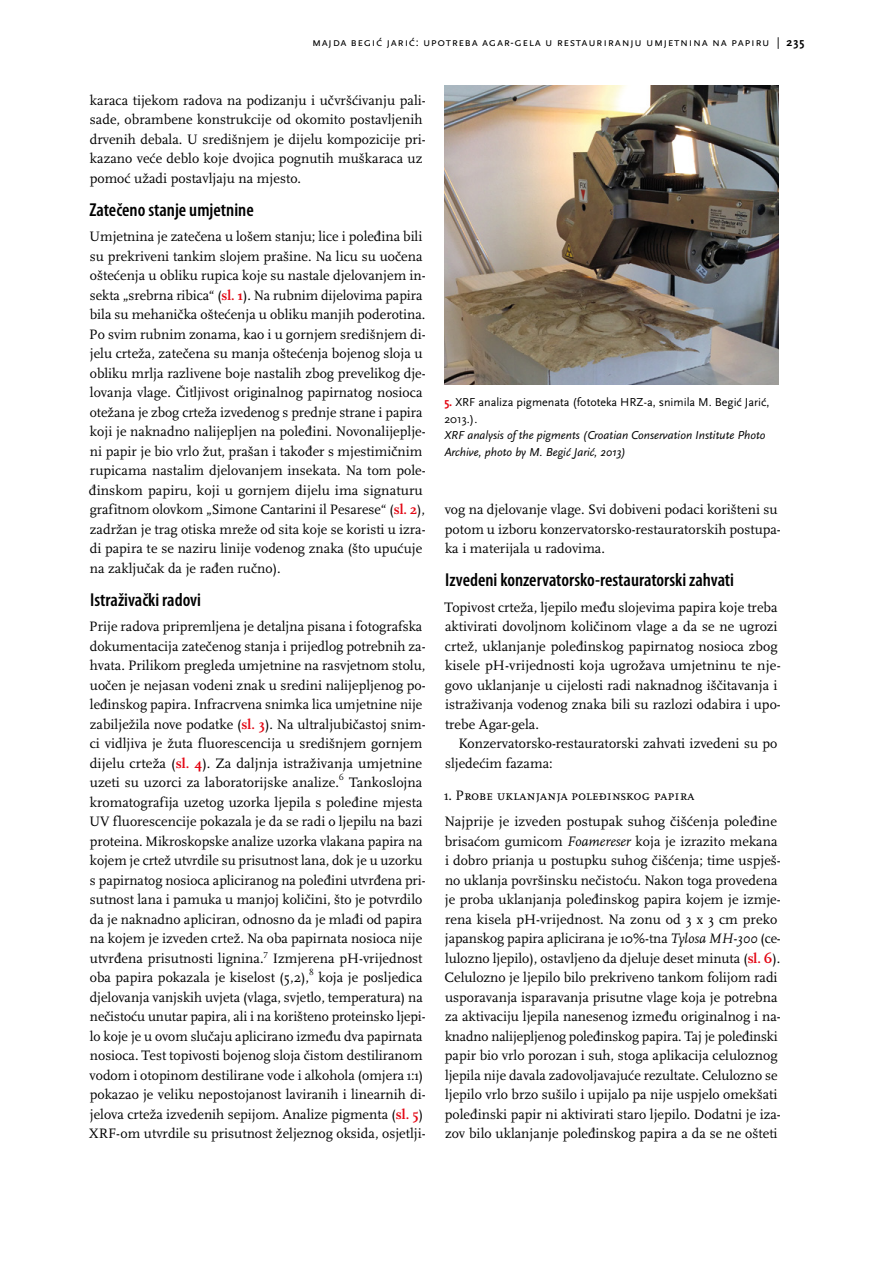
<style>
.page{position:relative;width:893px;height:1263px;background:#fff}
.page>*{position:absolute;margin:0;border:0;box-sizing:border-box;transform-origin:0 0}
.t1{font:600 condensed 18.75px "Myriad Pro";color:#000}
.t2{font:14.25px/19.5px "Scala Pro";color:#000}
.t3{font:italic 12px/16.5px "Scala Sans Pro";color:#000}
.t4{font:12px "Scala Sans Pro";letter-spacing:.05em;color:#000}
.t5{font:12px/16.5px "Scala Sans Pro";color:#000}
.t6{font:8.55px "Scala Pro";color:#000}
.s1{font-weight:700}
.s2{font-weight:700;color:#e30613}
.s3{font-style:italic}
</style>
<div class="page">
<img style="left:444px;top:85px;width:334px;height:299px">
<p class="t4" style="left:312px;top:35px;width:494px">majda begić jarić: Upotreba Agar-gela u restau riranju u mjetnina na papiru | <span class="s1">235</span></p>
<p class="t2" style="left:90px;top:90px;width:337px">karaca tijekom radova na podizanju i učvršćivanju pali&shy;sade, obrambene konstrukcije od okomito postavljenih drvenih debala. U središnjem je dijelu kompozicije pri&shy;kazano veće deblo koje dvojica pognutih muškaraca uz pomoć užadi postavljaju na mjesto.</p>
<h1 class="t1" style="left:90px;top:198px;width:166px">Zatečeno stanje umjetnine</h1>
<p class="t2" style="left:89px;top:227px;width:338px">Umjetnina je zatečena u lošem stanju; lice i poleđina bili su prekriveni tankim slojem prašine. Na licu su uočena oštećenja u obliku rupica koje su nastale djelovanjem in&shy;sekta „srebrna ribica“ (<span class="s2">sl. 1</span>). Na rubnim dijelovima papira bila su mehanička oštećenja u obliku manjih poderotina.<br>Po svim rubnim zonama, kao i u gornjem središnjem di&shy;jelu crteža, zatečena su manja oštećenja bojenog sloja u obliku mrlja razlivene boje nastalih zbog prevelikog dje&shy;lovanja vlage. Čitljivost originalnog papirnatog nosioca otežana je zbog crteža izvedenog s prednje strane i papira koji je naknadno nalijepljen na poleđini. Novonalijeplje&shy;ni papir je bio vrlo žut, prašan i također s mjestimičnim rupicama nastalim djelovanjem insekata. Na tom pole&shy;đinskom papiru, koji u gornjem dijelu ima signaturu grafitnom olovkom „Simone Cantarini il Pesarese“ (<span class="s2">sl. 2</span>), zadržan je trag otiska mreže od sita koje se koristi u izra&shy;di papira te se naziru linije vodenog znaka (što upućuje na zaključak da je rađen ručno).</p>
<h1 class="t1" style="left:90px;top:588px;width:112px">Istraživački radovi</h1>
<p class="t2" style="left:89px;top:617px;width:338px">Prije radova pripremljena je detaljna pisana i fotografska dokumentacija zatečenog stanja i prijedlog potrebnih za&shy;hvata. Prilikom pregleda umjetnine na rasvjetnom stolu, uočen je nejasan vodeni znak u sredini nalijepljenog po&shy;leđinskog papira. Infracrvena snimka lica umjetnine nije zabilježila nove podatke (<span class="s2">sl. 3</span>). Na ultraljubičastoj snim&shy;ci vidljiva je žuta fluorescencija u središnjem gornjem dijelu crteža (<span class="s2">sl. 4</span>). Za daljnja istraživanja umjetnine uzeti su uzorci za laboratorijske analize.</p>
<p class="t6" style="left:339px;top:772px;width:7px">6</p>
<p class="t2" style="left:89px;top:773px;width:338px;text-indent:260px">Tankoslojna kromatografija uzetog uzorka ljepila s poleđine mjesta UV fluorescencije pokazala je da se radi o ljepilu na bazi proteina. Mikroskopske analize uzorka vlakana papira na kojem je crtež utvrdile su prisutnost lana, dok je u uzorku s papirnatog nosioca apliciranog na poleđini utvrđena pri&shy;sutnost lana i pamuka u manjoj količini, što je potvrdilo da je naknadno apliciran, odnosno da je mlađi od papira na kojem je izveden crtež. Na oba papirnata nosioca nije utvrđena prisutnosti lignina.</p>
<p class="t6" style="left:264px;top:948px;width:6px">7</p>
<p class="t2" style="left:90px;top:948px;width:334px;text-indent:183px">Izmjerena pH-vrijednost oba papira pokazala je kiselost (5,2),</p>
<p class="t6" style="left:309px;top:967px;width:6px">8</p>
<p class="t2" style="left:89px;top:968px;width:338px;text-indent:229px">koja je posljedica djelovanja vanjskih uvjeta (vlaga, svjetlo, temperatura) na nečistoću unutar papira, ali i na korišteno proteinsko ljepi&shy;lo koje je u ovom slučaju aplicirano između dva papirnata nosioca. Test topivosti bojenog sloja čistom destiliranom vodom i otopinom destilirane vode i alkohola (omjera 1:1) pokazao je veliku nepostojanost laviranih i linearnih di&shy;jelova crteža izvedenih sepijom. Analize pigmenta (<span class="s2">sl. 5</span>)<br>XRF-om utvrdile su prisutnost željeznog oksida, osjetlji-</p>
<p class="t5" style="left:444px;top:394px;width:327px"><span class="s2">5.</span> XRF analiza pigmenata (fototeka HRZ-a, snimila M. Begić Jarić,<br>2013.).</p>
<p class="t3" style="left:444px;top:427px;width:323px">XRF analysis of the pigments (Croatian Conservation Institute Photo<br>Archive, photo by M. Begić Jarić, 2013)</p>
<p class="t2" style="left:445px;top:500px;width:338px">vog na djelovanje vlage. Svi dobiveni podaci korišteni su potom u izboru konzervatorsko-restauratorskih postupa&shy;ka i materijala u radovima.</p>
<h1 class="t1" style="left:445px;top:568px;width:290px">Izvedeni konzervatorsko-restauratorski zahvati</h1>
<p class="t2" style="left:444px;top:597px;width:338px">Topivost crteža, ljepilo među slojevima papira koje treba aktivirati dovoljnom količinom vlage a da se ne ugrozi crtež, uklanjanje poleđinskog papirnatog nosioca zbog kisele pH-vrijednosti koja ugrožava umjetninu te nje&shy;govo uklanjanje u cijelosti radi naknadnog iščitavanja i istraživanja vodenog znaka bili su razlozi odabira i upo&shy;trebe Agar-gela.</p>
<p class="t2" style="left:445px;top:734px;width:334px;text-indent:14px">Konzervatorsko-restauratorski zahvati izvedeni su po sljedećim fazama:</p>
<p class="t2" style="left:444px;top:782px;width:334px;line-height:26.2px">1. Probe uklanjanja poleđinskog papira<br>Najprije je izveden postupak suhog čišćenja poleđine</p>
<p class="t2" style="left:445px;top:831px;width:338px">brisaćom gumicom <span class="s3">Foamereser</span> koja je izrazito mekana i dobro prianja u postupku suhog čišćenja; time uspješ&shy;no uklanja površinsku nečistoću. Nakon toga provedena je proba uklanjanja poleđinskog papira kojem je izmje&shy;rena kisela pH-vrijednost. Na zonu od 3 x 3 cm preko japanskog papira aplicirana je 10%-tna <span class="s3">Tylosa MH-300</span> (ce&shy;lulozno ljepilo), ostavljeno da djeluje deset minuta (<span class="s2">sl. 6</span>).<br>Celulozno je ljepilo bilo prekriveno tankom folijom radi usporavanja isparavanja prisutne vlage koja je potrebna za aktivaciju ljepila nanesenog između originalnog i na&shy;knadno nalijepljenog poleđinskog papira. Taj je poleđinski papir bio vrlo porozan i suh, stoga aplikacija celuloznog ljepila nije davala zadovoljavajuće rezultate. Celulozno se ljepilo vrlo brzo sušilo i upijalo pa nije uspjelo omekšati poleđinski papir ni aktivirati staro ljepilo. Dodatni je iza&shy;zov bilo uklanjanje poleđinskog papira a da se ne ošteti</p>
</div>
